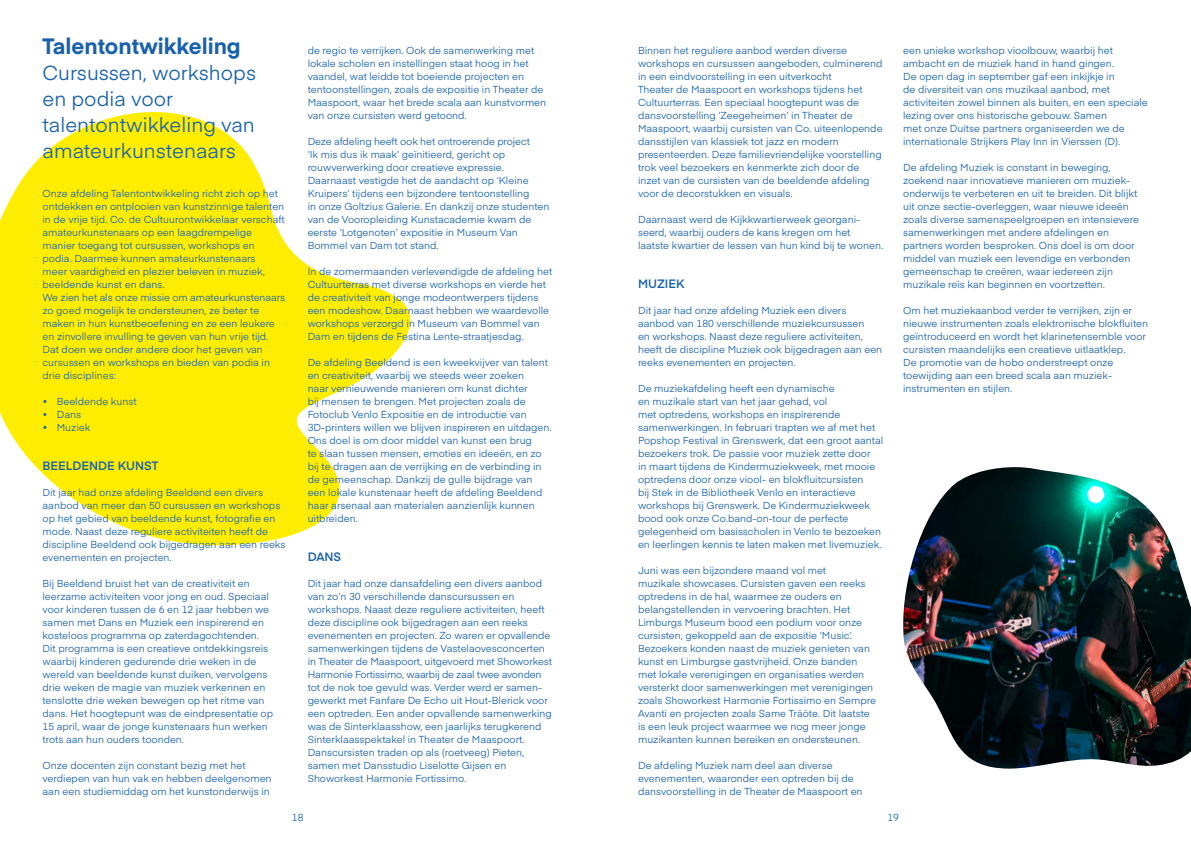
<style>
.page{position:relative;width:1191px;height:842px;background:#fff}
.page>*{position:absolute;margin:0;border:0;box-sizing:border-box;transform-origin:0 0}
.t1{font:700 22px "Eina 01";color:#1961ac}
.t2{font:20px/26px "Eina 01";color:#1961ac}
.t3{font:600 12px "Eina 01";color:#1961ac}
.t4{font:10px/13px "Eina 01";color:#1961ac}
</style>
<div class="page">
<svg style="left:0;top:112px;width:411px;height:434px;fill:#ffed00"></svg>
<img style="left:903px;top:467px;width:288px;height:302px">
<h1 class="t1" style="left:43px;top:29px;width:200px">Talentontwikkeling</h1>
<h2 class="t2" style="left:43px;top:58px;width:215px">Cursussen, workshops en podia voor talentontwikkeling van amateurkunstenaars</h2>
<p class="t4" style="left:43px;top:186px;width:244px">Onze afdeling Talentontwikkeling richt zich op het ontdekken en ontplooien van kunstzinnige talenten in de vrije tijd. Co. de Cultuurontwikkelaar verschaft amateurkunstenaars op een laagdrempelige manier toegang tot cursussen, workshops en podia. Daarmee kunnen amateurkunstenaars<br>meer vaardigheid en plezier beleven in muziek, beeldende kunst en dans.<br>We zien het als onze missie om amateurkunstenaars zo goed mogelijk te ondersteunen, ze beter te maken in hun kunstbeoefening en ze een leukere en zinvollere invulling te geven van hun vrije tijd.<br>Dat doen we onder andere door het geven van cursussen en workshops en bieden van podia in drie disciplines:</p>
<p class="t4" style="left:43px;top:394px;width:96px">• Beeldende kunst</p>
<p class="t4" style="left:43px;top:407px;width:40px">• Dans</p>
<p class="t4" style="left:43px;top:420px;width:49px">• Muziek</p>
<p class="t3" style="left:43px;top:456px;width:117px">BEELDENDE KUNST</p>
<p class="t4" style="left:43px;top:485px;width:244px">Dit jaar had onze afdeling Beeldend een divers aanbod van meer dan 50 cursussen en workshops op het gebied van beeldende kunst, fotografie en mode. Naast deze reguliere activiteiten heeft de discipline Beeldend ook bijgedragen aan een reeks evenementen en projecten.</p>
<p class="t4" style="left:43px;top:576px;width:232px">Bij Beeldend bruist het van de creativiteit en leerzame activiteiten voor jong en oud. Speciaal voor kinderen tussen de 6 en 12 jaar hebben we samen met Dans en Muziek een inspirerend en kosteloos programma op zaterdagochtenden.<br>Dit programma is een creatieve ontdekkingsreis waarbij kinderen gedurende drie weken in de wereld van beeldende kunst duiken, vervolgens drie weken de magie van muziek verkennen en tenslotte drie weken bewegen op het ritme van dans. Het hoogtepunt was de eindpresentatie op 15 april, waar de jonge kunstenaars hun werken trots aan hun ouders toonden.</p>
<p class="t4" style="left:43px;top:758px;width:230px">Onze docenten zijn constant bezig met het verdiepen van hun vak en hebben deelgenomen aan een studiemiddag om het kunstonderwijs in</p>
<p class="t4" style="left:308px;top:43px;width:240px">de regio te verrijken. Ook de samenwerking met lokale scholen en instellingen staat hoog in het vaandel, wat leidde tot boeiende projecten en tentoonstellingen, zoals de expositie in Theater de Maaspoort, waar het brede scala aan kunstvormen van onze cursisten werd getoond.</p>
<p class="t4" style="left:308px;top:134px;width:243px">Deze afdeling heeft ook het ontroerende project<br>‘Ik mis dus ik maak’ geïnitieerd, gericht op rouwverwerking door creatieve expressie.<br>Daarnaast vestigde het de aandacht op ‘Kleine Kruipers’ tijdens een bijzondere tentoonstelling<br>in onze Goltzius Galerie. En dankzij onze studenten van de Vooropleiding Kunstacademie kwam de eerste ‘Lotgenoten’ expositie in Museum Van Bommel van Dam tot stand.</p>
<p class="t4" style="left:308px;top:264px;width:246px">In de zomermaanden verlevendigde de afdeling het Cultuurterras met diverse workshops en vierde het de creativiteit van jonge modeontwerpers tijdens een modeshow. Daarnaast hebben we waardevolle workshops verzorgd in Museum van Bommel van Dam en tijdens de Festina Lente-straatjesdag.</p>
<p class="t4" style="left:308px;top:355px;width:245px">De afdeling Beeldend is een kweekvijver van talent en creativiteit, waarbij we steeds weer zoeken<br>naar vernieuwende manieren om kunst dichter<br>bij mensen te brengen. Met projecten zoals de Fotoclub Venlo Expositie en de introductie van 3D-printers willen we blijven inspireren en uitdagen.<br>Ons doel is om door middel van kunst een brug<br>te slaan tussen mensen, emoties en ideeën, en zo bij te dragen aan de verrijking en de verbinding in de gemeenschap. Dankzij de gulle bijdrage van een lokale kunstenaar heeft de afdeling Beeldend haar arsenaal aan materialen aanzienlijk kunnen uitbreiden.</p>
<p class="t3" style="left:308px;top:547px;width:35px">DANS</p>
<p class="t4" style="left:308px;top:576px;width:246px">Dit jaar had onze dansafdeling een divers aanbod van zo’n 30 verschillende danscursussen en workshops. Naast deze reguliere activiteiten, heeft deze discipline ook bijgedragen aan een reeks evenementen en projecten. Zo waren er opvallende samenwerkingen tijdens de Vastelaovesconcerten in Theater de Maaspoort, uitgevoerd met Showorkest Harmonie Fortissimo, waarbij de zaal twee avonden tot de nok toe gevuld was. Verder werd er samen&shy;gewerkt met Fanfare De Echo uit Hout-Blerick voor een optreden. Een ander opvallende samenwerking was de Sinterklaasshow, een jaarlijks terugkerend Sinterklaasspektakel in Theater de Maaspoort.<br>Danscursisten traden op als (roetveeg) Pieten, samen met Dansstudio Liselotte Gijsen en Showorkest Harmonie Fortissimo.</p>
<p class="t4" style="left:638px;top:43px;width:246px">Binnen het reguliere aanbod werden diverse workshops en cursussen aangeboden, culminerend in een eindvoorstelling in een uitverkocht<br>Theater de Maaspoort en workshops tijdens het Cultuurterras. Een speciaal hoogtepunt was de dansvoorstelling ‘Zeegeheimen’ in Theater de Maaspoort, waarbij cursisten van Co. uiteenlopende dansstijlen van klassiek tot jazz en modern presenteerden. Deze familievriendelijke voorstelling trok veel bezoekers en kenmerkte zich door de inzet van de cursisten van de beeldende afdeling voor de decorstukken en visuals.</p>
<p class="t4" style="left:638px;top:212px;width:247px">Daarnaast werd de Kijkkwartierweek georgani&shy;seerd, waarbij ouders de kans kregen om het laatste kwartier de lessen van hun kind bij te wonen.</p>
<p class="t3" style="left:638px;top:274px;width:48px">MUZIEK</p>
<p class="t4" style="left:638px;top:303px;width:246px">Dit jaar had onze afdeling Muziek een divers aanbod van 180 verschillende muziekcursussen<br>en workshops. Naast deze reguliere activiteiten, heeft de discipline Muziek ook bijgedragen aan een reeks evenementen en projecten.</p>
<p class="t4" style="left:638px;top:381px;width:247px">De muziekafdeling heeft een dynamische<br>en muzikale start van het jaar gehad, vol<br>met optredens, workshops en inspirerende samenwerkingen. In februari trapten we af met het Popshop Festival in Grenswerk, dat een groot aantal bezoekers trok. De passie voor muziek zette door<br>in maart tijdens de Kindermuziekweek, met mooie optredens door onze viool- en blokfluitcursisten<br>bij Stek in de Bibliotheek Venlo en interactieve workshops bij Grenswerk. De Kindermuziekweek bood ook onze Co.band-on-tour de perfecte gelegenheid om basisscholen in Venlo te bezoeken en leerlingen kennis te laten maken met livemuziek.</p>
<p class="t4" style="left:638px;top:563px;width:239px">Juni was een bijzondere maand vol met<br>muzikale showcases. Cursisten gaven een reeks optredens in de hal, waarmee ze ouders en belangstellenden in vervoering brachten. Het Limburgs Museum bood een podium voor onze cursisten, gekoppeld aan de expositie ‘Music’.<br>Bezoekers konden naast de muziek genieten van kunst en Limburgse gastvrijheid. Onze banden met lokale verenigingen en organisaties werden versterkt door samenwerkingen met verenigingen zoals Showorkest Harmonie Fortissimo en Sempre Avanti en projecten zoals Same Träöte. Dit laatste is een leuk project waarmee we nog meer jonge muzikanten kunnen bereiken en ondersteunen.</p>
<p class="t4" style="left:638px;top:758px;width:226px">De afdeling Muziek nam deel aan diverse evenementen, waaronder een optreden bij de dansvoorstelling in de Theater de Maaspoort en</p>
<p class="t4" style="left:903px;top:43px;width:246px">een unieke workshop vioolbouw, waarbij het ambacht en de muziek hand in hand gingen.<br>De open dag in september gaf een inkijkje in<br>de diversiteit van ons muzikaal aanbod, met activiteiten zowel binnen als buiten, en een speciale lezing over ons historische gebouw. Samen<br>met onze Duitse partners organiseerden we de internationale Strijkers Play Inn in Vierssen (D).</p>
<p class="t4" style="left:903px;top:160px;width:237px">De afdeling Muziek is constant in beweging, zoekend naar innovatieve manieren om muziek&shy;onderwijs te verbeteren en uit te breiden. Dit blijkt uit onze sectie-overleggen, waar nieuwe ideeën zoals diverse samenspeelgroepen en intensievere samenwerkingen met andere afdelingen en partners worden besproken. Ons doel is om door middel van muziek een levendige en verbonden gemeenschap te creëren, waar iedereen zijn muzikale reis kan beginnen en voortzetten.</p>
<p class="t4" style="left:903px;top:303px;width:246px">Om het muziekaanbod verder te verrijken, zijn er nieuwe instrumenten zoals elektronische blokfluiten geïntroduceerd en wordt het klarinetensemble voor cursisten maandelijks een creatieve uitlaatklep.<br>De promotie van de hobo onderstreept onze toewijding aan een breed scala aan muziek&shy;instrumenten en stijlen.</p>
<p class="t4" style="left:292px;top:810px;width:13px">18</p>
<p class="t4" style="left:887px;top:810px;width:13px">19</p>
</div>
